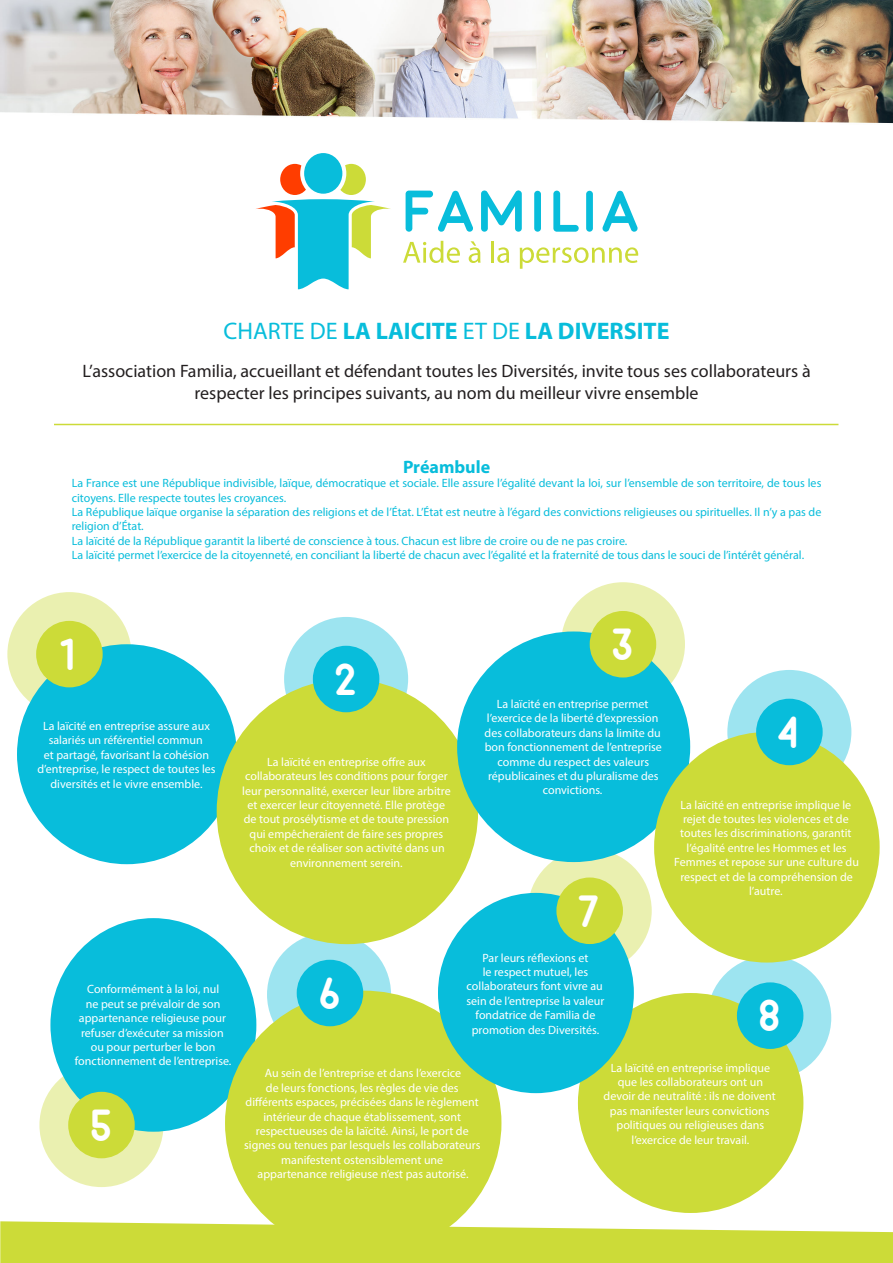
<style>
.page{position:relative;width:893px;height:1263px;background:#fff}
.page>*{position:absolute;margin:0;border:0;box-sizing:border-box;transform-origin:0 0}
.t1{font:700 45px "Moon";color:#fff}
.t2{font:700 24px "Myriad Pro";color:#08bddb}
.t3{font:18px/21.6px "Myriad Pro";color:#231f20;text-align:center}
.t4{font:700 18px "Myriad Pro";color:#08bddb}
.t5{font:12px/14.4px "Myriad Pro";color:#fff;text-align:center}
.t6{font:12px/14.4px "Myriad Pro";color:#08bddb}
.s1{font-weight:400}
</style>
<div class="page">
<div style="left:7px;top:592px;width:124px;height:124px;background:#eaf0b0;border-radius:50%"></div>
<div style="left:561px;top:582px;width:124px;height:124px;background:#eaf0b0;border-radius:50%"></div>
<div style="left:528px;top:849px;width:124px;height:124px;background:#eaf0b0;border-radius:50%"></div>
<div style="left:39px;top:1063px;width:124px;height:124px;background:#eaf0b0;border-radius:50%"></div>
<div style="left:267px;top:932px;width:124px;height:124px;background:#9de4f0;border-radius:50%"></div>
<div style="left:707px;top:956px;width:124px;height:124px;background:#9de4f0;border-radius:50%"></div>
<div style="left:727px;top:670px;width:124px;height:124px;background:#9de4f0;border-radius:50%"></div>
<div style="left:284px;top:617px;width:124px;height:124px;background:#9de4f0;border-radius:50%"></div>
<svg style="left:0;top:1221px;width:893px;height:42px;background:#d2df51"></svg>
<img style="left:0;top:0;width:893px;height:124px">
<div style="left:304px;top:153px;width:38px;height:41px;background:#08bddb;border-radius:50%"></div>
<svg style="left:256px;top:164px;width:135px;height:125px"></svg>
<svg style="left:406px;top:191px;width:67px;height:41px"></svg>
<svg style="left:481px;top:190px;width:41px;height:42px"></svg>
<svg style="left:534px;top:191px;width:7px;height:41px"></svg>
<svg style="left:553px;top:191px;width:26px;height:41px"></svg>
<svg style="left:586px;top:191px;width:7px;height:41px"></svg>
<svg style="left:602px;top:191px;width:36px;height:41px"></svg>
<svg style="left:403px;top:241px;width:57px;height:22px"></svg>
<svg style="left:469px;top:241px;width:12px;height:22px"></svg>
<hr style="left:491px;top:241px;width:3px;height:22px;background:#ccdb38">
<svg style="left:497px;top:247px;width:12px;height:16px"></svg>
<svg style="left:520px;top:247px;width:118px;height:22px"></svg>
<hr style="left:54px;top:424px;width:784px;height:1px;background:#ccdb38">
<div style="left:17px;top:644px;width:220px;height:220px;background:#08bddb;border-radius:50%"></div>
<div style="left:217px;top:679px;width:261px;height:265px;background:#ccdb38;border-radius:50%"></div>
<div style="left:457px;top:631px;width:233px;height:231px;background:#08bddb;border-radius:50%"></div>
<div style="left:654px;top:732px;width:226px;height:230px;background:#ccdb38;border-radius:50%"></div>
<div style="left:578px;top:993px;width:225px;height:220px;background:#ccdb38;border-radius:50%"></div>
<div style="left:50px;top:918px;width:206px;height:214px;background:#08bddb;border-radius:50%"></div>
<div style="left:225px;top:991px;width:276px;height:265px;background:#ccdb38;border-radius:50%"></div>
<div style="left:438px;top:893px;width:196px;height:200px;background:#08bddb;border-radius:50%"></div>
<div style="left:36px;top:621px;width:67px;height:66px;background:#ccdb38;border-radius:50%"></div>
<div style="left:313px;top:646px;width:66px;height:66px;background:#08bddb;border-radius:50%"></div>
<div style="left:590px;top:611px;width:66px;height:66px;background:#ccdb38;border-radius:50%"></div>
<div style="left:756px;top:699px;width:67px;height:66px;background:#08bddb;border-radius:50%"></div>
<div style="left:68px;top:1092px;width:67px;height:66px;background:#ccdb38;border-radius:50%"></div>
<div style="left:297px;top:960px;width:66px;height:66px;background:#08bddb;border-radius:50%"></div>
<div style="left:556px;top:877px;width:67px;height:67px;background:#ccdb38;border-radius:50%"></div>
<div style="left:737px;top:982px;width:66px;height:67px;background:#08bddb;border-radius:50%"></div>
<p class="t2" style="left:224px;top:315px;width:447px"><span class="s1">CHARTE DE</span> LA LAICITE <span class="s1">ET DE</span> LA DIVERSITE</p>
<p class="t3" style="left:82px;top:360px;width:730px">L’association Familia, accueillant et défendant toutes les Diversités, invite tous ses collaborateurs à respecter les principes suivants, au nom du meilleur vivre ensemble</p>
<p class="t4" style="left:403px;top:455px;width:89px">Préambule</p>
<p class="t6" style="left:72px;top:476px;width:751px">La France est une République indivisible, laïque, démocratique et sociale. Elle assure l’égalité devant la loi, sur l’ensemble de son territoire, de tous les citoyens. Elle respecte toutes les croyances.</p>
<p class="t6" style="left:72px;top:505px;width:751px">La République laïque organise la séparation des religions et de l’État. L’État est neutre à l’égard des convictions religieuses ou spirituelles. Il n’y a pas de religion d’État.</p>
<p class="t6" style="left:72px;top:533px;width:557px">La laïcité de la République garantit la liberté de conscience à tous. Chacun est libre de croire ou de ne pas croire.</p>
<p class="t6" style="left:72px;top:548px;width:734px">La laïcité permet l’exercice de la citoyenneté, en conciliant la liberté de chacun avec l’égalité et la fraternité de tous dans le souci de l’intérêt général.</p>
<p class="t1" style="left:55px;top:632px;width:27px">1</p>
<p class="t5" style="left:37px;top:718px;width:180px">La laïcité en entreprise assure aux salariés un référentiel commun<br>et partagé, favorisant la cohésion d’entreprise, le respect de toutes les diversités et le vivre ensemble.</p>
<p class="t5" style="left:75px;top:982px;width:158px">Conformément à la loi, nul<br>ne peut se prévaloir de son appartenance religieuse pour refuser d’exécuter sa mission ou pour perturber le bon fonctionnement de l’entreprise.</p>
<p class="t1" style="left:88px;top:1103px;width:27px">5</p>
<p class="t1" style="left:332px;top:657px;width:27px">2</p>
<p class="t5" style="left:242px;top:754px;width:210px">La laïcité en entreprise offre aux collaborateurs les conditions pour forger leur personnalité, exercer leur libre arbitre et exercer leur citoyenneté. Elle protège de tout prosélytisme et de toute pression qui empêcheraient de faire ses propres choix et de réaliser son activité dans un environnement serein.</p>
<p class="t1" style="left:316px;top:971px;width:27px">6</p>
<p class="t1" style="left:609px;top:622px;width:27px">3</p>
<p class="t5" style="left:485px;top:697px;width:179px">La laïcité en entreprise permet l’exercice de la liberté d’expression des collaborateurs dans la limite du bon fonctionnement de l’entreprise comme du respect des valeurs républicaines et du pluralisme des convictions.</p>
<p class="t1" style="left:576px;top:889px;width:27px">7</p>
<p class="t5" style="left:466px;top:950px;width:139px">Par leurs réflexions et<br>le respect mutuel, les collaborateurs font vivre au sein de l’entreprise la valeur fondatrice de Familia de promotion des Diversités.</p>
<p class="t1" style="left:775px;top:710px;width:27px">4</p>
<p class="t5" style="left:674px;top:797px;width:186px">La laïcité en entreprise implique le rejet de toutes les violences et de toutes les discriminations, garantit l’égalité entre les Hommes et les<br>Femmes et repose sur une culture du respect et de la compréhension de l’autre.</p>
<p class="t1" style="left:756px;top:994px;width:27px">8</p>
<p class="t5" style="left:244px;top:1066px;width:238px">Au sein de l’entreprise et dans l’exercice<br>de leurs fonctions, les règles de vie des différents espaces, précisées dans le règlement intérieur de chaque établissement, sont respectueuses de la laïcité. Ainsi, le port de signes ou tenues par lesquels les collaborateurs manifestent ostensiblement une<br>appartenance religieuse n’est pas autorisé.</p>
<p class="t5" style="left:604px;top:1060px;width:174px">La laïcité en entreprise implique que les collaborateurs ont un devoir de neutralité : ils ne doivent pas manifester leurs convictions politiques ou religieuses dans l’exercice de leur travail.</p>
</div>
